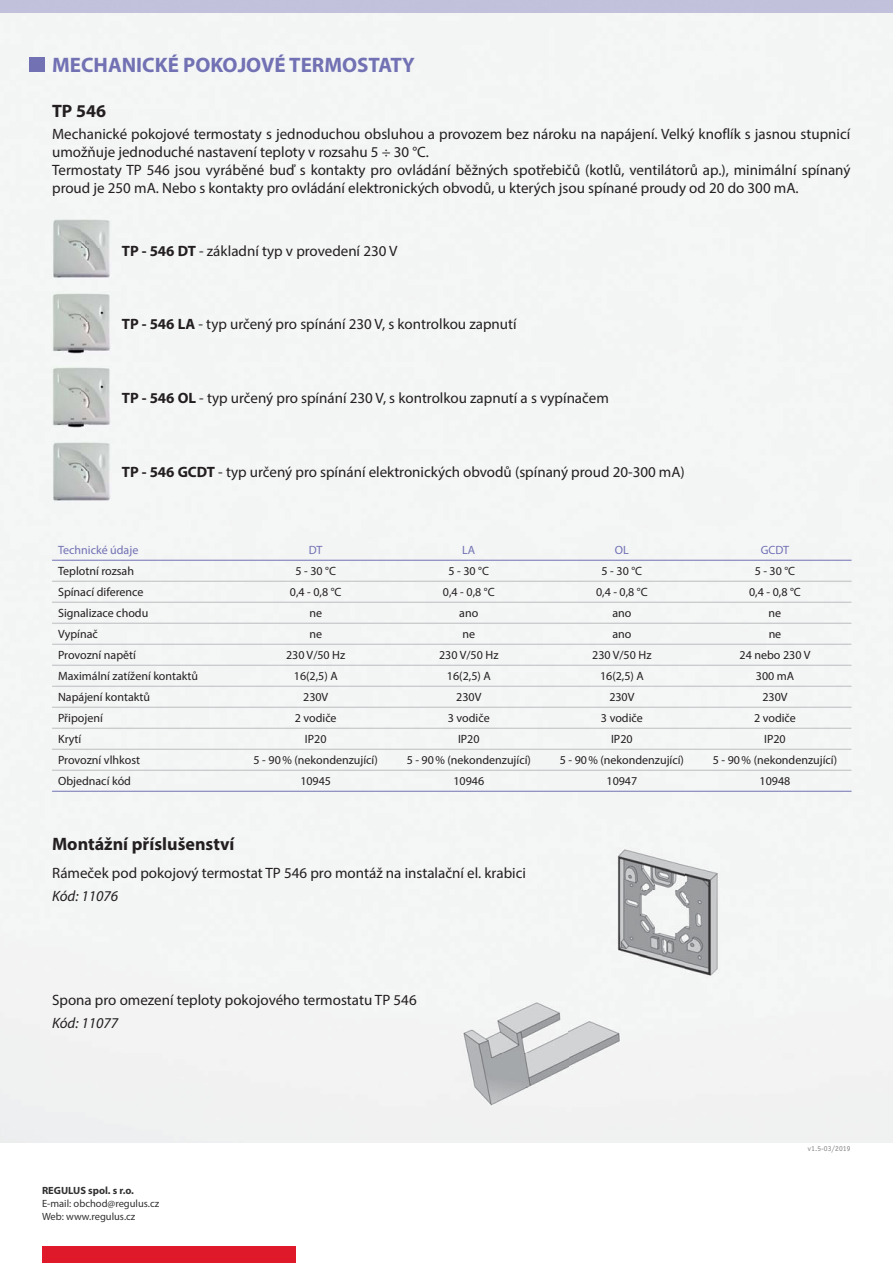
<style>
.page{position:relative;width:893px;height:1263px;background:#fff}
.page>*{position:absolute;margin:0;border:0;box-sizing:border-box;transform-origin:0 0}
.t1{font:700 21px "Myriad Pro";color:#7171b4}
.t2{font:700 18px "Myriad Pro";color:#231f20}
.t3{font:15px/18px "Myriad Pro";color:#231f20}
.t4{font:12px "Myriad Pro";color:#231f20}
.t5{font:12px "Myriad Pro";color:#7171b4}
.t6{font:10.5px/12.6px "Myriad Pro";color:#323031}
.t7{font:7.5px "Officina Sans ITC Pro";letter-spacing:.015em;color:#808285}
.s1{font-weight:700}
.s2{font-style:italic}
</style>
<div class="page">
<div style="left:0;top:0;width:893px;height:13px;background:#c2c1dc"></div>
<div style="left:42px;top:1246px;width:253px;height:17px;background:#df1929"></div>
<img style="left:52px;top:219px;width:59px;height:60px">
<img style="left:52px;top:441px;width:59px;height:60px">
<img style="left:52px;top:292px;width:59px;height:61px">
<img style="left:52px;top:367px;width:59px;height:61px">
<img style="left:611px;top:848px;width:112px;height:129px">
<img style="left:463px;top:1001px;width:158px;height:105px">
<div style="left:29px;top:57px;width:16px;height:15px;background:#7171b4"></div>
<hr style="left:52px;top:581px;width:799px;height:1px;background:#bbbdc0">
<hr style="left:52px;top:602px;width:799px;height:1px;background:#bbbdc0">
<hr style="left:52px;top:623px;width:799px;height:1px;background:#bbbdc0">
<hr style="left:52px;top:644px;width:799px;height:1px;background:#bbbdc0">
<hr style="left:52px;top:665px;width:799px;height:1px;background:#bbbdc0">
<hr style="left:52px;top:686px;width:799px;height:1px;background:#bbbdc0">
<hr style="left:52px;top:707px;width:799px;height:1px;background:#bbbdc0">
<hr style="left:52px;top:728px;width:799px;height:1px;background:#bbbdc0">
<hr style="left:52px;top:560px;width:799px;height:1px;background:#7171b4">
<hr style="left:52px;top:749px;width:799px;height:1px;background:#bbbdc0">
<hr style="left:52px;top:770px;width:799px;height:1px;background:#bbbdc0">
<hr style="left:52px;top:791px;width:799px;height:1px;background:#7171b4">
<p class="t1" style="left:52px;top:57px;width:364px">MECHANICKÉ POKOJOVÉ TERMOSTATY</p>
<p class="t2" style="left:52px;top:104px;width:55px">TP 546</p>
<p class="t3" style="left:52px;top:127px;width:800px">Mechanické pokojové termostaty s jednoduchou obsluhou a provozem bez nároku na napájení. Velký knoflík s jasnou stupnicí umožňuje jednoduché nastavení teploty v rozsahu 5 ÷ 30 °C.<br>Termostaty TP 546 jsou vyráběné buď s kontakty pro ovládání běžných spotřebičů (kotlů, ventilátorů ap.), minimální spínaný proud je 250 mA. Nebo s kontakty pro ovládání elektronických obvodů, u kterých jsou spínané proudy od 20 do 300 mA.</p>
<p class="t3" style="left:122px;top:243px;width:277px"><span class="s1">TP - 546 DT</span> - základní typ v provedení 230 V</p>
<p class="t3" style="left:122px;top:317px;width:396px"><span class="s1">TP - 546 LA</span> - typ určený pro spínání 230 V, s kontrolkou zapnutí</p>
<p class="t3" style="left:122px;top:391px;width:488px"><span class="s1">TP - 546 OL</span> - typ určený pro spínání 230 V, s kontrolkou zapnutí a s vypínačem</p>
<p class="t3" style="left:122px;top:464px;width:564px"><span class="s1">TP - 546 GCDT</span> - typ určený pro spínání elektronických obvodů (spínaný proud 20-300 mA)</p>
<p class="t5" style="left:58px;top:546px;width:82px">Technické údaje</p>
<p class="t5" style="left:309px;top:546px;width:15px">DT</p>
<p class="t5" style="left:462px;top:546px;width:15px">LA</p>
<p class="t5" style="left:615px;top:546px;width:15px">OL</p>
<p class="t5" style="left:761px;top:546px;width:30px">GCDT</p>
<p class="t4" style="left:58px;top:567px;width:77px">Teplotní rozsah</p>
<p class="t4" style="left:295px;top:567px;width:42px">5 - 30 °C</p>
<p class="t4" style="left:449px;top:567px;width:42px">5 - 30 °C</p>
<p class="t4" style="left:602px;top:567px;width:42px">5 - 30 °C</p>
<p class="t4" style="left:755px;top:567px;width:42px">5 - 30 °C</p>
<p class="t4" style="left:58px;top:588px;width:87px">Spínací diference</p>
<p class="t4" style="left:290px;top:588px;width:53px">0,4 - 0,8 °C</p>
<p class="t4" style="left:443px;top:588px;width:53px">0,4 - 0,8 °C</p>
<p class="t4" style="left:596px;top:588px;width:53px">0,4 - 0,8 °C</p>
<p class="t4" style="left:749px;top:588px;width:53px">0,4 - 0,8 °C</p>
<p class="t4" style="left:58px;top:609px;width:92px">Signalizace chodu</p>
<p class="t4" style="left:309px;top:609px;width:14px">ne</p>
<p class="t4" style="left:459px;top:609px;width:21px">ano</p>
<p class="t4" style="left:612px;top:609px;width:21px">ano</p>
<p class="t4" style="left:769px;top:609px;width:14px">ne</p>
<p class="t4" style="left:58px;top:630px;width:41px">Vypínač</p>
<p class="t4" style="left:309px;top:630px;width:14px">ne</p>
<p class="t4" style="left:462px;top:630px;width:14px">ne</p>
<p class="t4" style="left:612px;top:630px;width:21px">ano</p>
<p class="t4" style="left:769px;top:630px;width:14px">ne</p>
<p class="t4" style="left:58px;top:651px;width:79px">Provozní napětí</p>
<p class="t4" style="left:286px;top:651px;width:61px">230 V/50 Hz</p>
<p class="t4" style="left:439px;top:651px;width:61px">230 V/50 Hz</p>
<p class="t4" style="left:592px;top:651px;width:61px">230 V/50 Hz</p>
<p class="t4" style="left:740px;top:651px;width:72px">24 nebo 230 V</p>
<p class="t4" style="left:58px;top:672px;width:142px">Maximální zatížení kontaktů</p>
<p class="t4" style="left:294px;top:672px;width:45px">16(2,5) A</p>
<p class="t4" style="left:447px;top:672px;width:45px">16(2,5) A</p>
<p class="t4" style="left:600px;top:672px;width:45px">16(2,5) A</p>
<p class="t4" style="left:756px;top:672px;width:40px">300 mA</p>
<p class="t4" style="left:58px;top:693px;width:94px">Napájení kontaktů</p>
<p class="t4" style="left:303px;top:693px;width:27px">230V</p>
<p class="t4" style="left:456px;top:693px;width:27px">230V</p>
<p class="t4" style="left:609px;top:693px;width:27px">230V</p>
<p class="t4" style="left:762px;top:693px;width:27px">230V</p>
<p class="t4" style="left:58px;top:714px;width:46px">Připojení</p>
<p class="t4" style="left:295px;top:714px;width:43px">2 vodiče</p>
<p class="t4" style="left:448px;top:714px;width:43px">3 vodiče</p>
<p class="t4" style="left:601px;top:714px;width:43px">3 vodiče</p>
<p class="t4" style="left:754px;top:714px;width:43px">2 vodiče</p>
<p class="t4" style="left:58px;top:735px;width:25px">Krytí</p>
<p class="t4" style="left:305px;top:735px;width:23px">IP20</p>
<p class="t4" style="left:458px;top:735px;width:23px">IP20</p>
<p class="t4" style="left:611px;top:735px;width:23px">IP20</p>
<p class="t4" style="left:764px;top:735px;width:23px">IP20</p>
<p class="t4" style="left:58px;top:756px;width:84px">Provozní vlhkost</p>
<p class="t4" style="left:254px;top:756px;width:126px">5 - 90 % (nekondenzující)</p>
<p class="t4" style="left:407px;top:756px;width:126px">5 - 90 % (nekondenzující)</p>
<p class="t4" style="left:560px;top:756px;width:126px">5 - 90 % (nekondenzující)</p>
<p class="t4" style="left:713px;top:756px;width:126px">5 - 90 % (nekondenzující)</p>
<p class="t4" style="left:58px;top:777px;width:74px">Objednací kód</p>
<p class="t4" style="left:300px;top:777px;width:32px">10945</p>
<p class="t4" style="left:453px;top:777px;width:32px">10946</p>
<p class="t4" style="left:606px;top:777px;width:32px">10947</p>
<p class="t4" style="left:760px;top:777px;width:32px">10948</p>
<p class="t2" style="left:52px;top:837px;width:184px">Montážní příslušenství</p>
<p class="t3" style="left:52px;top:864px;width:475px;line-height:22.2px">Rámeček pod pokojový termostat TP 546 pro montáž na instalační el. krabici<br><span class="s2">Kód: 11076</span></p>
<p class="t3" style="left:52px;top:991px;width:366px;line-height:22.2px">Spona pro omezení teploty pokojového termostatu TP 546<br><span class="s2">Kód: 11077</span></p>
<p class="t6" style="left:42px;top:1185px;width:119px"><span class="s1">REGULUS spol. s r.o.<br></span>E-mail: obchod@regulus.cz<br>Web: www.regulus.cz</p>
<p class="t7" style="left:808px;top:1146px;width:44px">v1.5-03/2019</p>
</div>
